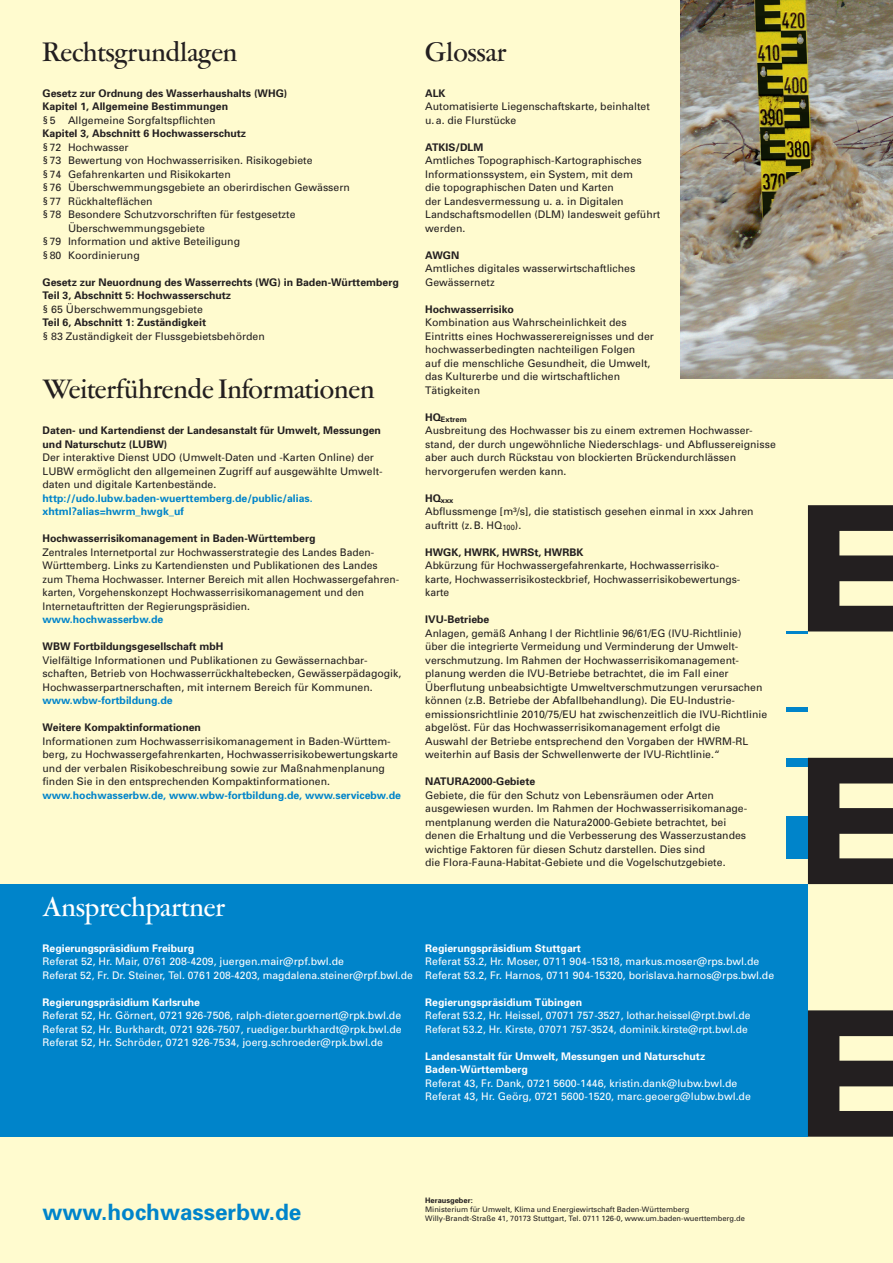
<style>
.page{position:relative;width:893px;height:1263px;background:#fffbcf}
.page>*{position:absolute;margin:0;border:0;box-sizing:border-box;transform-origin:0 0}
.t1{font:500 30px "Garamont Amst SH";color:#231f20}
.t2{font:500 30px "Garamont Amst SH";color:#fff}
.t3{font:700 22.5px "Univers";color:#0084ca}
.Zitate{font:10.5px/13.5px "Univers";color:#231f20}
.Zitate-2{font:10.5px "Univers";color:#fff}
.Zitate-3{font:700 10.5px/13.5px "Univers";color:#231f20}
.Zitate-4{font:700 10.5px/13.5px "Univers";color:#0084ca}
.Zitate-5{font:700 10.5px "Univers";color:#fff}
.t4{font:7.5px "Univers";color:#231f20}
.Zitate-6{font:700 7.5px "Univers";color:#231f20}
.s1{font-weight:700}
</style>
<div class="page">
<hr style="left:787px;top:631px;width:21px;height:3px;background:#0084ca">
<div style="left:0;top:884px;width:808px;height:253px;background:#0084ca"></div>
<div style="left:787px;top:758px;width:21px;height:8px;background:#0084ca"></div>
<hr style="left:787px;top:707px;width:21px;height:4px;background:#0084ca">
<svg style="left:808px;top:1010px;width:85px;height:127px"></svg>
<svg style="left:808px;top:758px;width:85px;height:126px"></svg>
<svg style="left:808px;top:505px;width:85px;height:126px"></svg>
<img style="left:680px;top:0;width:213px;height:379px">
<div style="left:787px;top:816px;width:21px;height:42px;background:#0084ca"></div>
<p class="t1" style="left:43px;top:37px;width:196px">Rechtsgrundlagen</p>
<p class="Zitate-3" style="left:43px;top:86px;width:246px">Gesetz zur Ordnung des Wasserhaushalts (WHG)<br>Kapitel 1, Allgemeine Bestimmungen</p>
<p class="Zitate" style="left:43px;top:113px;width:175px">§5 Allgemeine Sorgfaltspflichten</p>
<p class="Zitate-3" style="left:43px;top:126px;width:205px">Kapitel 3, Abschnitt 6 Hochwasserschutz</p>
<p class="Zitate" style="left:43px;top:140px;width:88px">§72 Hochwasser</p>
<p class="Zitate" style="left:43px;top:153px;width:271px">§73 Bewertung von Hochwasserrisiken. Risikogebiete</p>
<p class="Zitate" style="left:43px;top:167px;width:190px">§74 Gefahrenkarten und Risikokarten</p>
<p class="Zitate" style="left:43px;top:180px;width:309px">§76 Überschwemmungsgebiete an oberirdischen Gewässern</p>
<p class="Zitate" style="left:43px;top:194px;width:112px">§77 Rückhalteflächen</p>
<p class="Zitate" style="left:68px;top:207px;width:229px;text-indent:-26px">§78 Besondere Schutzvorschriften für festgesetzte<br>Überschwemmungsgebiete</p>
<p class="Zitate" style="left:43px;top:234px;width:199px">§79 Information und aktive Beteiligung</p>
<p class="Zitate" style="left:43px;top:248px;width:99px">§80 Koordinierung</p>
<p class="Zitate-3" style="left:43px;top:275px;width:358px">Gesetz zur Neuordnung des Wasserrechts (WG) in Baden-Württemberg</p>
<p class="Zitate-3" style="left:43px;top:288px;width:190px">Teil 3, Abschnitt 5: Hochwasserschutz</p>
<p class="Zitate" style="left:43px;top:302px;width:162px">§ 65 Überschwemmungsgebiete</p>
<p class="Zitate-3" style="left:43px;top:315px;width:165px">Teil 6, Abschnitt 1: Zuständigkeit</p>
<p class="Zitate" style="left:43px;top:329px;width:224px">§ 83 Zuständigkeit der Flussgebietsbehörden</p>
<p class="t1" style="left:43px;top:374px;width:334px">Weiterführende Informationen</p>
<p class="Zitate-3" style="left:43px;top:423px;width:340px">Daten- und Kartendienst der Landesanstalt für Umwelt, Messungen</p>
<p class="Zitate-3" style="left:43px;top:437px;width:126px">und Naturschutz (LUBW)</p>
<p class="Zitate" style="left:43px;top:450px;width:342px">Der interaktive Dienst UDO (Umwelt-Daten und -Karten Online) der<br>LUBW ermöglicht den allgemeinen Zugriff auf ausgewählte Umwelt&shy;daten und digitale Kartenbestände.</p>
<p class="Zitate-4" style="left:43px;top:491px;width:272px">http://udo.lubw.baden-wuerttemberg.de/public/alias. xhtml?alias=hwrm_hwgk_uf</p>
<p class="Zitate-3" style="left:43px;top:531px;width:275px">Hochwasserrisikomanagement in Baden-Württemberg</p>
<p class="Zitate" style="left:43px;top:545px;width:358px">Zentrales Internetportal zur Hochwasserstrategie des Landes Baden-Württemberg. Links zu Kartendiensten und Publikationen des Landes zum Thema Hochwasser. Interner Bereich mit allen Hochwassergefahren&shy;karten, Vorgehenskonzept Hochwasserrisikomanagement und den Internetauftritten der Regierungspräsidien.</p>
<p class="Zitate-4" style="left:43px;top:612px;width:122px">www.hochwasserbw.de</p>
<p class="Zitate-3" style="left:43px;top:639px;width:182px">WBW Fortbildungsgesellschaft mbH</p>
<p class="Zitate" style="left:43px;top:653px;width:360px">Vielfältige Informationen und Publikationen zu Gewässernachbar&shy;schaften, Betrieb von Hochwasserrückhaltebecken, Gewässerpädagogik,<br>Hochwasserpartnerschaften, mit internem Bereich für Kommunen.</p>
<p class="Zitate-4" style="left:43px;top:693px;width:132px">www.wbw-fortbildung.de</p>
<p class="Zitate-3" style="left:43px;top:720px;width:160px">Weitere Kompaktinformationen</p>
<p class="Zitate" style="left:43px;top:734px;width:357px">Informationen zum Hochwasserrisikomanagement in Baden-Württem&shy;berg, zu Hochwassergefahrenkarten, Hochwasserrisikobewertungskarte und der verbalen Risikobeschreibung sowie zur Maßnahmenplanung finden Sie in den entsprechenden Kompaktinformationen.</p>
<p class="Zitate-4" style="left:43px;top:788px;width:360px">www.hochwasserbw.de, www.wbw-fortbildung.de, www.servicebw.de</p>
<p class="t2" style="left:43px;top:892px;width:184px">Ansprechpartner</p>
<p class="Zitate-5" style="left:43px;top:941px;width:153px">Regierungspräsidium Freiburg</p>
<p class="Zitate-2" style="left:43px;top:955px;width:303px">Referat 52, Hr. Mair, 0761 208-4209, juergen.mair@rpf.bwl.de</p>
<p class="Zitate-2" style="left:43px;top:968px;width:372px">Referat 52, Fr. Dr. Steiner, Tel. 0761 208-4203, magdalena.steiner@rpf.bwl.de</p>
<p class="Zitate-5" style="left:43px;top:995px;width:159px">Regierungspräsidium Karlsruhe</p>
<p class="Zitate-2" style="left:43px;top:1009px;width:360px">Referat 52, Hr. Görnert, 0721 926-7506, ralph-dieter.goernert@rpk.bwl.de</p>
<p class="Zitate-2" style="left:43px;top:1022px;width:361px">Referat 52, Hr. Burkhardt, 0721 926-7507, ruediger.burkhardt@rpk.bwl.de</p>
<p class="Zitate-2" style="left:43px;top:1036px;width:342px">Referat 52, Hr. Schröder, 0721 926-7534, joerg.schroeder@rpk.bwl.de</p>
<p class="t1" style="left:425px;top:37px;width:83px">Glossar</p>
<p class="Zitate-3" style="left:425px;top:86px;width:22px">ALK</p>
<p class="Zitate" style="left:425px;top:99px;width:226px">Automatisierte Liegenschaftskarte, beinhaltet u.a. die Flurstücke</p>
<p class="Zitate-3" style="left:425px;top:140px;width:60px">ATKIS/DLM</p>
<p class="Zitate" style="left:425px;top:153px;width:237px">Amtliches Topographisch-Kartographisches Informationssystem, ein System, mit dem<br>die topographischen Daten und Karten<br>der Landesvermessung u. a. in Digitalen Landschaftsmodellen (DLM) landesweit geführt werden.</p>
<p class="Zitate" style="left:425px;top:248px;width:212px"><span class="s1">AWGN<br></span>Amtliches digitales wasserwirtschaftliches<br>Gewässernetz</p>
<p class="Zitate-3" style="left:425px;top:302px;width:90px">Hochwasserrisiko</p>
<p class="Zitate" style="left:425px;top:315px;width:230px">Kombination aus Wahrscheinlichkeit des Eintritts eines Hochwasserereignisses und der hochwasserbedingten nachteiligen Folgen<br>auf die menschliche Gesundheit, die Umwelt, das Kulturerbe und die wirtschaftlichen Tätigkeiten</p>
<p class="Zitate-6" style="left:425px;top:415px;width:43px"><sup>HQ</sup>Extrem</p>
<p class="Zitate" style="left:425px;top:423px;width:352px">Ausbreitung des Hochwasser bis zu einem extremen Hochwasser&shy;stand, der durch ungewöhnliche Niederschlags- und Abflussereignisse aber auch durch Rückstau von blockierten Brückendurchlässen hervorgerufen werden kann.</p>
<p class="Zitate-6" style="left:425px;top:496px;width:30px"><sup>HQ</sup>xxx</p>
<p class="Zitate" style="left:425px;top:504px;width:330px">Abflussmenge [m³/s], die statistisch gesehen einmal in xxx Jahren auftritt (z.B. HQ<sub>100</sub>).</p>
<p class="Zitate-3" style="left:425px;top:545px;width:160px">HWGK, HWRK, HWRSt, HWRBK</p>
<p class="Zitate" style="left:425px;top:558px;width:317px">Abkürzung für Hochwassergefahrenkarte, Hochwasserrisiko&shy;karte, Hochwasserrisikosteckbrief, Hochwasserrisikobewertungs&shy;karte</p>
<p class="Zitate-3" style="left:425px;top:612px;width:66px">IVU-Betriebe</p>
<p class="Zitate" style="left:425px;top:626px;width:343px">Anlagen, gemäß Anhang I der Richtlinie 96/61/EG (IVU-Richtlinie)<br>über die integrierte Vermeidung und Verminderung der Umwelt&shy;verschmutzung. Im Rahmen der Hochwasserrisikomanagement&shy;planung werden die IVU-Betriebe betrachtet, die im Fall einer Überflutung unbeabsichtigte Umweltverschmutzungen verursachen können (z.B. Betriebe der Abfallbehandlung). Die EU-Industrie&shy;emissionsrichtlinie 2010/75/EU hat zwischenzeitlich die IVU-Richtlinie abgelöst. Für das Hochwasserrisikomanagement erfolgt die<br>Auswahl der Betriebe entsprechend den Vorgaben der HWRM-RL weiterhin auf Basis der Schwellenwerte der IVU-Richtlinie.“</p>
<p class="Zitate-3" style="left:425px;top:774px;width:112px">NATURA2000-Gebiete</p>
<p class="Zitate" style="left:425px;top:788px;width:324px">Gebiete, die für den Schutz von Lebensräumen oder Arten ausgewiesen wurden. Im Rahmen der Hochwasserrisikomanage&shy;mentplanung werden die Natura2000-Gebiete betrachtet, bei denen die Erhaltung und die Verbesserung des Wasserzustandes wichtige Faktoren für diesen Schutz darstellen. Dies sind<br>die Flora-Fauna-Habitat-Gebiete und die Vogelschutzgebiete.</p>
<p class="Zitate-5" style="left:425px;top:941px;width:157px">Regierungspräsidium Stuttgart</p>
<p class="Zitate-2" style="left:425px;top:955px;width:336px">Referat 53.2, Hr. Moser, 0711 904-15318, markus.moser@rps.bwl.de</p>
<p class="Zitate-2" style="left:425px;top:968px;width:350px">Referat 53.2, Fr. Harnos, 0711 904-15320, borislava.harnos@rps.bwl.de</p>
<p class="Zitate-5" style="left:425px;top:995px;width:158px">Regierungspräsidium Tübingen</p>
<p class="Zitate-2" style="left:425px;top:1009px;width:327px">Referat 53.2, Hr. Heissel, 07071 757-3527, lothar.heissel@rpt.bwl.de</p>
<p class="Zitate-2" style="left:425px;top:1022px;width:324px">Referat 53.2, Hr. Kirste, 07071 757-3524, dominik.kirste@rpt.bwl.de</p>
<p class="Zitate-5" style="left:425px;top:1049px;width:282px">Landesanstalt für Umwelt, Messungen und Naturschutz</p>
<p class="Zitate-5" style="left:425px;top:1063px;width:104px">Baden-Württemberg</p>
<p class="Zitate-2" style="left:425px;top:1076px;width:314px">Referat 43, Fr. Dank, 0721 5600-1446, kristin.dank@lubw.bwl.de</p>
<p class="Zitate-2" style="left:425px;top:1090px;width:327px">Referat 43, Hr. Geörg, 0721 5600-1520, marc.geoerg@lubw.bwl.de</p>
<p class="Zitate-6" style="left:425px;top:1195px;width:49px">Herausgeber:</p>
<p class="t4" style="left:425px;top:1204px;width:266px">Ministerium für Umwelt, Klima und Energiewirtschaft Baden-Württemberg</p>
<p class="t3" style="left:43px;top:1198px;width:260px">www.hochwasserbw.de</p>
<p class="t4" style="left:425px;top:1213px;width:321px">Willy-Brandt-Straße 41, 70173 Stuttgart, Tel. 0711 126-0, www.um.baden-wuerttemberg.de</p>
</div>
